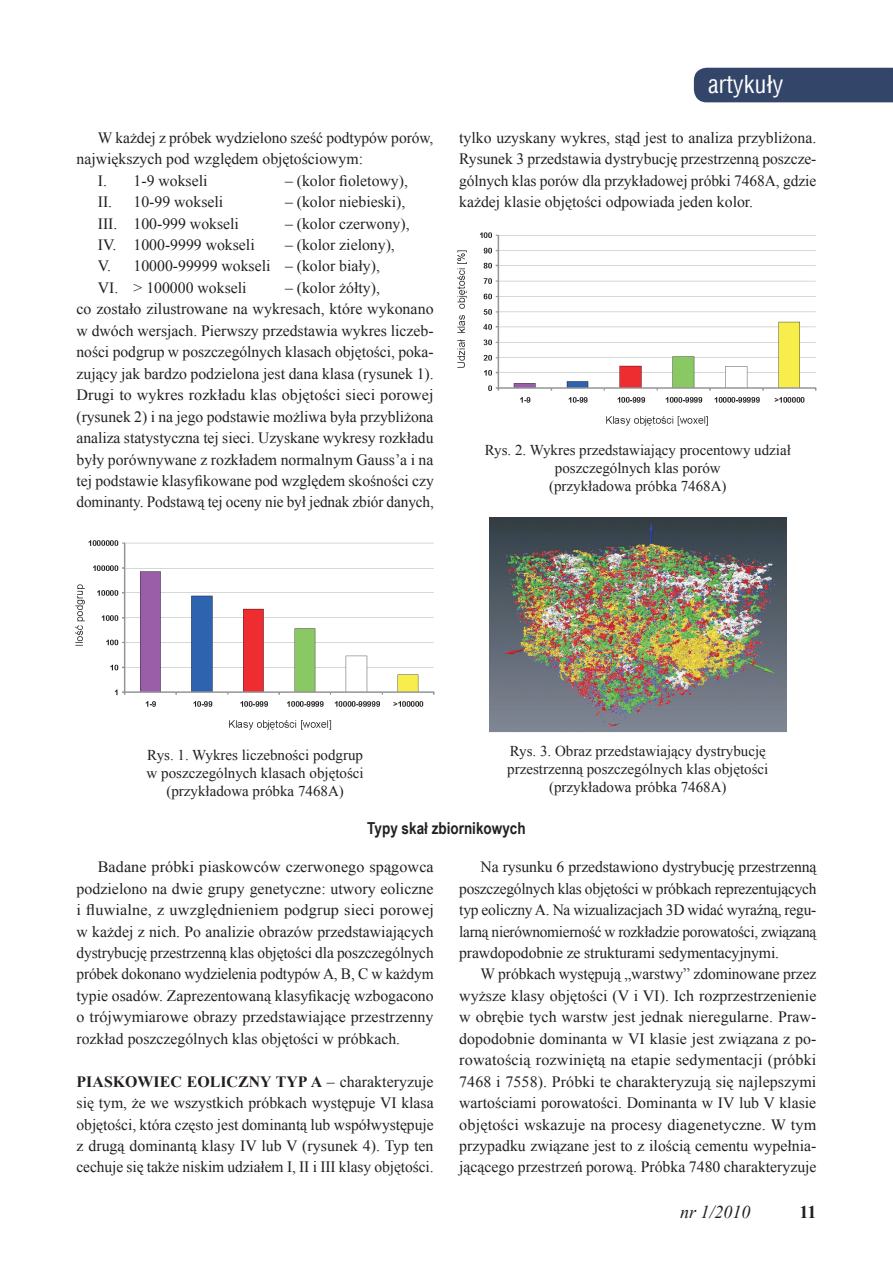
<style>
.page{position:relative;width:893px;height:1263px;background:#fff}
.page>*{position:absolute;margin:0;border:0;box-sizing:border-box;transform-origin:0 0}
.t1{font:24px "Switzerland Condensed";color:#fff}
.t2{font:italic 18px "Times New Roman";color:#231f20}
.t3{font:700 18px "Times New Roman";color:#231f20}
.t4{font:700 16.5px "Arial Narrow";color:#231f20}
.t5{font:15.75px/21.5px "Times New Roman";color:#231f20;text-align:justify}
.t6{font:15px/18px "Times New Roman";color:#231f20;text-align:center}
.s1{font-weight:700}
</style>
<div class="page">
<div style="left:694px;top:68px;width:199px;height:34px;background:#334569"></div>
<img style="left:489px;top:518px;width:298px;height:214px">
<img style="left:75px;top:540px;width:360px;height:190px">
<img style="left:457px;top:232px;width:360px;height:194px">
<p class="t5" style="left:98px;top:126px;width:337px">W każdej z próbek wydzielono sześć podtypów porów,</p>
<p class="t5" style="left:77px;top:148px;width:288px">największych pod względem objętościowym:</p>
<p class="t5" style="left:98px;top:169px;width:111px">I. 1-9 wokseli</p>
<p class="t5" style="left:285px;top:169px;width:124px">– (kolor fioletowy),</p>
<p class="t5" style="left:98px;top:191px;width:127px">II. 10-99 wokseli</p>
<p class="t5" style="left:285px;top:191px;width:122px">– (kolor niebieski),</p>
<p class="t5" style="left:98px;top:212px;width:143px">III. 100-999 wokseli</p>
<p class="t5" style="left:285px;top:212px;width:126px">– (kolor czerwony),</p>
<p class="t5" style="left:98px;top:234px;width:158px">IV. 1000-9999 wokseli</p>
<p class="t5" style="left:98px;top:234px;width:299px;text-align:left;text-indent:187px">– (kolor zielony),<br>V. 10000-99999 wokseli – (kolor biały),<br>VI. &gt; 100000 wokseli</p>
<p class="t5" style="left:77px;top:277px;width:359px;text-align:left;text-indent:208px">– (kolor żółty),<br>co zostało zilustrowane na wykresach, które wykonano w dwóch wersjach. Pierwszy przedstawia wykres liczeb&shy;ności podgrup w poszczególnych klasach objętości, poka&shy;zujący jak bardzo podzielona jest dana klasa (rysunek 1).<br>Drugi to wykres rozkładu klas objętości sieci porowej (rysunek 2) i na jego podstawie możliwa była przybliżona analiza statystyczna tej sieci. Uzyskane wykresy rozkładu były porównywane z rozkładem normalnym Gauss’a i na tej podstawie klasyfikowane pod względem skośności czy dominanty. Podstawą tej oceny nie był jednak zbiór danych,</p>
<h1 class="t1" style="left:708px;top:70px;width:77px">artykuły</h1>
<p class="t5" style="left:459px;top:126px;width:359px">tylko uzyskany wykres, stąd jest to analiza przybliżona.<br>Rysunek 3 przedstawia dystrybucję przestrzenną poszcze&shy;gólnych klas porów dla przykładowej próbki 7468A, gdzie każdej klasie objętości odpowiada jeden kolor.</p>
<p class="t6" style="left:485px;top:441px;width:308px">Rys. 2. Wykres przedstawiający procentowy udział poszczególnych klas porów<br>(przykładowa próbka 7468A)</p>
<p class="t6" style="left:507px;top:741px;width:263px">Rys. 3. Obraz przedstawiający dystrybucję przestrzenną poszczególnych klas objętości (przykładowa próbka 7468A)</p>
<p class="t4" style="left:367px;top:815px;width:160px">Typy skał zbiornikowych</p>
<p class="t5" style="left:459px;top:856px;width:359px;text-indent:21px">Na rysunku 6 przedstawiono dystrybucję przestrzenną poszczególnych klas objętości w próbkach reprezentujących typ eoliczny A. Na wizualizacjach 3D widać wyraźną, regu&shy;larną nierównomierność w rozkładzie porowatości, związaną prawdopodobnie ze strukturami sedymentacyjnymi.</p>
<p class="t5" style="left:459px;top:963px;width:359px;text-indent:21px">W próbkach występują „warstwy” zdominowane przez wyższe klasy objętości (V i VI). Ich rozprzestrzenienie w obrębie tych warstw jest jednak nieregularne. Praw&shy;dopodobnie dominanta w VI klasie jest związana z po&shy;rowatością rozwiniętą na etapie sedymentacji (próbki 7468 i 7558). Próbki te charakteryzują się najlepszymi wartościami porowatości. Dominanta w IV lub V klasie objętości wskazuje na procesy diagenetyczne. W tym przypadku związane jest to z ilością cementu wypełnia&shy;jącącego przestrzeń porową. Próbka 7480 charakteryzuje</p>
<p class="t6" style="left:147px;top:746px;width:219px">Rys. 1. Wykres liczebności podgrup w poszczególnych klasach objętości (przykładowa próbka 7468A)</p>
<p class="t5" style="left:77px;top:856px;width:359px;text-indent:21px">Badane próbki piaskowców czerwonego spągowca podzielono na dwie grupy genetyczne: utwory eoliczne i fluwialne, z uwzględnieniem podgrup sieci porowej w każdej z nich. Po analizie obrazów przedstawiających dystrybucję przestrzenną klas objętości dla poszczególnych próbek dokonano wydzielenia podtypów A, B, C w każdym typie osadów. Zaprezentowaną klasyfikację wzbogacono o trójwymiarowe obrazy przedstawiające przestrzenny rozkład poszczególnych klas objętości w próbkach.</p>
<p class="t5" style="left:77px;top:1070px;width:359px"><span class="s1">PIASKOWIEC EOLICZNY TYP A</span> – charakteryzuje się tym, że we wszystkich próbkach występuje VI klasa objętości, która często jest dominantą lub współwystępuje z drugą dominantą klasy IV lub V (rysunek 4). Typ ten cechuje się także niskim udziałem I, II i III klasy objętości.</p>
<p class="t2" style="left:680px;top:1200px;width:72px">nr 1/2010</p>
<p class="t3" style="left:799px;top:1199px;width:19px">11</p>
</div>
